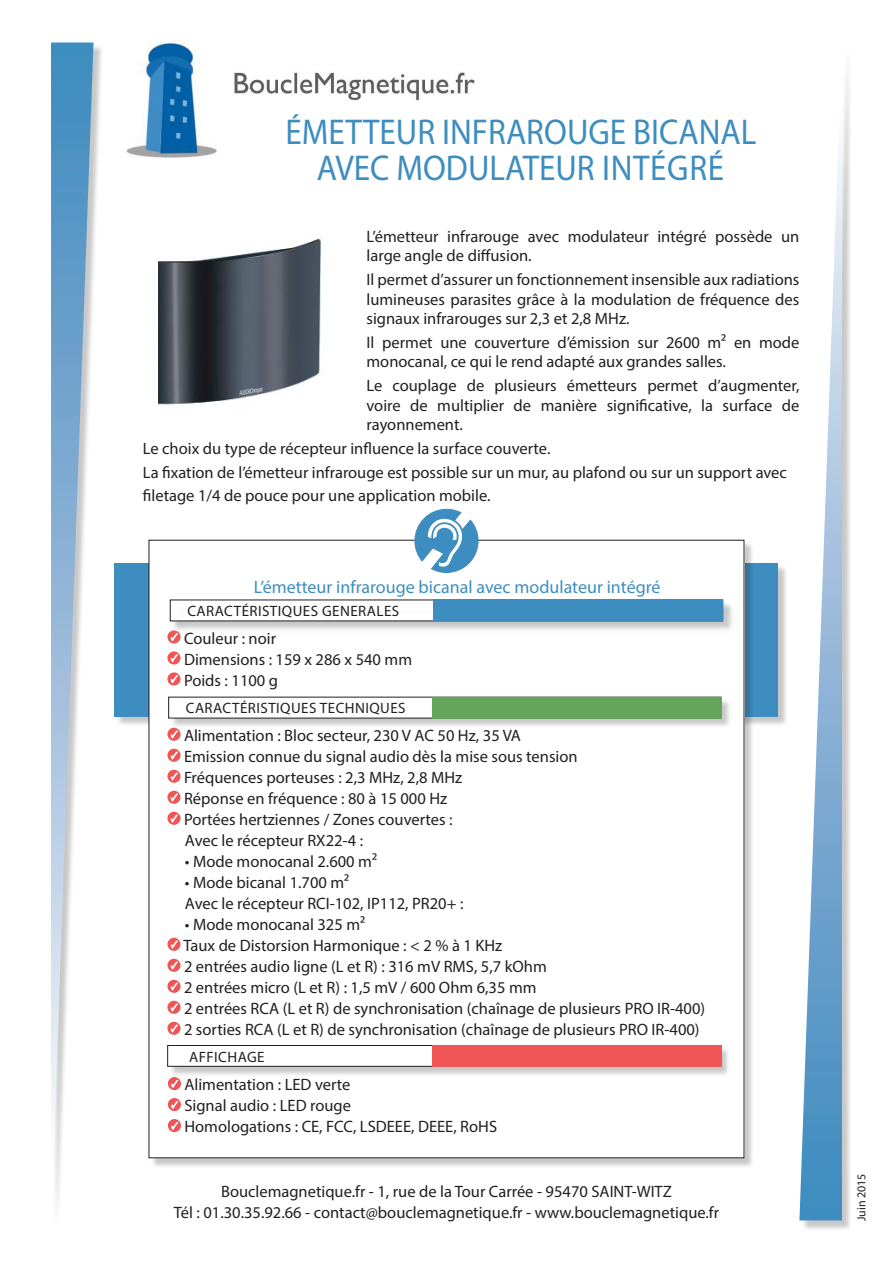
<style>
.page{position:relative;width:893px;height:1263px;background:#fff}
.page>*{position:absolute;margin:0;border:0;box-sizing:border-box;transform-origin:0 0}
.t1{font:36px/36px "Myriad Pro";color:#3d8dc0;text-align:center;scale:.92 1}
.t2{font:18px "Myriad Pro";color:#3d8dc0}
.t3{font:16.5px/19.5px "Myriad Pro";color:#231f20}
.t4{font:15px "Myriad Pro";letter-spacing:.03em;color:#231f20}
.t5{font:12px "Myriad Pro";color:#231f20}
</style>
<div class="page">
<div style="left:116px;top:565px;width:673px;height:162px;background:#231f20;opacity:.25"></div>
<div style="left:115px;top:563px;width:663px;height:153px;background:#3d8dc0"></div>
<div style="left:150px;top:541px;width:604px;height:627px;background:#231f20;opacity:.25"></div>
<div style="left:149px;top:540px;width:595px;height:618px;background:#fff"></div>
<svg style="left:167px;top:728px;width:14px;height:13px"></svg>
<svg style="left:171px;top:730px;width:7px;height:8px"></svg>
<svg style="left:167px;top:749px;width:14px;height:13px"></svg>
<svg style="left:171px;top:751px;width:7px;height:8px"></svg>
<svg style="left:167px;top:770px;width:14px;height:13px"></svg>
<svg style="left:171px;top:772px;width:7px;height:8px"></svg>
<svg style="left:167px;top:791px;width:14px;height:13px"></svg>
<svg style="left:171px;top:793px;width:7px;height:8px"></svg>
<svg style="left:167px;top:812px;width:14px;height:13px"></svg>
<svg style="left:171px;top:814px;width:7px;height:8px"></svg>
<svg style="left:167px;top:938px;width:14px;height:13px"></svg>
<svg style="left:171px;top:940px;width:7px;height:8px"></svg>
<svg style="left:167px;top:959px;width:14px;height:13px"></svg>
<svg style="left:171px;top:961px;width:7px;height:8px"></svg>
<svg style="left:167px;top:980px;width:14px;height:13px"></svg>
<svg style="left:171px;top:982px;width:7px;height:8px"></svg>
<svg style="left:167px;top:1001px;width:14px;height:13px"></svg>
<svg style="left:171px;top:1003px;width:7px;height:8px"></svg>
<svg style="left:167px;top:1022px;width:14px;height:13px"></svg>
<svg style="left:171px;top:1024px;width:7px;height:8px"></svg>
<svg style="left:167px;top:630px;width:14px;height:13px"></svg>
<svg style="left:171px;top:633px;width:7px;height:8px"></svg>
<svg style="left:167px;top:651px;width:14px;height:13px"></svg>
<svg style="left:171px;top:654px;width:7px;height:8px"></svg>
<svg style="left:167px;top:672px;width:14px;height:13px"></svg>
<svg style="left:171px;top:675px;width:7px;height:8px"></svg>
<img style="left:126px;top:41px;width:91px;height:117px">
<img style="left:234px;top:72px;width:241px;height:29px">
<div style="left:52px;top:44px;width:52px;height:1186px;background:#231f20;opacity:.25"></div>
<svg style="left:51px;top:43px;width:43px;height:1177px"></svg>
<div style="left:801px;top:45px;width:52px;height:1186px;background:#231f20;opacity:.25"></div>
<svg style="left:799px;top:45px;width:43px;height:1175px"></svg>
<svg style="left:415px;top:509px;width:63px;height:64px"></svg>
<div style="left:172px;top:602px;width:569px;height:38px;background:#231f20;opacity:.45"></div>
<div style="left:434px;top:600px;width:289px;height:21px;background:#3d8dc0"></div>
<div style="left:170px;top:698px;width:562px;height:30px;background:#231f20;opacity:.25"></div>
<div style="left:169px;top:697px;width:552px;height:21px;background:#fff"></div>
<div style="left:169px;top:1046px;width:562px;height:31px;background:#231f20;opacity:.25"></div>
<div style="left:168px;top:1045px;width:552px;height:21px;background:#fff"></div>
<div style="left:167px;top:1045px;width:553px;height:21px;border:1px solid #231f20"></div>
<div style="left:432px;top:1046px;width:289px;height:21px;background:#f05556"></div>
<svg style="left:168px;top:1077px;width:13px;height:13px"></svg>
<svg style="left:171px;top:1080px;width:7px;height:7px"></svg>
<svg style="left:168px;top:1098px;width:13px;height:13px"></svg>
<svg style="left:171px;top:1101px;width:7px;height:7px"></svg>
<svg style="left:168px;top:1119px;width:13px;height:13px"></svg>
<svg style="left:171px;top:1122px;width:7px;height:7px"></svg>
<div style="left:432px;top:697px;width:289px;height:21px;background:#65a55b"></div>
<img style="left:159px;top:236px;width:162px;height:169px">
<p class="t1" style="left:285px;top:114px;width:513px">ÉMETTEUR INFRAROUGE BICANAL<br>AVEC MODULATEUR INTÉGRÉ</p>
<p class="t3" style="left:367px;top:226px;width:434px">L’émetteur infrarouge avec modulateur intégré possède un large angle de diffusion.</p>
<p class="t3" style="left:367px;top:270px;width:434px;text-align:justify">Il permet d’assurer un fonctionnement insensible aux radiations lumineuses parasites grâce à la modulation de fréquence des signaux infrarouges sur 2,3 et 2,8 MHz.</p>
<p class="t3" style="left:367px;top:332px;width:434px">Il permet une couverture d’émission sur 2600 m² en mode monocanal, ce qui le rend adapté aux grandes salles.</p>
<p class="t3" style="left:367px;top:376px;width:434px;text-align:justify">Le couplage de plusieurs émetteurs permet d’augmenter, voire de multiplier de manière significative, la surface de rayonnement.</p>
<p class="t3" style="left:143px;top:438px;width:409px">Le choix du type de récepteur influence la surface couverte.</p>
<p class="t3" style="left:143px;top:462px;width:645px">La fixation de l’émetteur infrarouge est possible sur un mur, au plafond ou sur un support avec</p>
<p class="t3" style="left:143px;top:486px;width:349px">filetage 1/4 de pouce pour une application mobile.</p>
<p class="t2" style="left:254px;top:575px;width:408px">L’émetteur infrarouge bicanal avec modulateur intégré</p>
<p class="t4" style="left:187px;top:602px;width:213px">CARACTÉRISTIQUES GENERALES</p>
<p class="t3" style="left:184px;top:628px;width:94px">Couleur : noir</p>
<p class="t3" style="left:184px;top:649px;width:230px">Dimensions : 159 x 286 x 540 mm</p>
<p class="t3" style="left:184px;top:670px;width:96px">Poids : 1100 g</p>
<p class="t4" style="left:186px;top:699px;width:221px">CARACTÉRISTIQUES TECHNIQUES</p>
<p class="t3" style="left:184px;top:725px;width:339px">Alimentation : Bloc secteur, 230 V AC 50 Hz, 35 VA</p>
<p class="t3" style="left:184px;top:746px;width:395px">Emission connue du signal audio dès la mise sous tension</p>
<p class="t3" style="left:184px;top:767px;width:280px">Fréquences porteuses : 2,3 MHz, 2,8 MHz</p>
<p class="t3" style="left:184px;top:788px;width:265px">Réponse en fréquence : 80 à 15 000 Hz</p>
<p class="t3" style="left:184px;top:809px;width:270px">Portées hertziennes / Zones couvertes :</p>
<p class="t3" style="left:185px;top:830px;width:180px">Avec le récepteur RX22-4 :</p>
<p class="t3" style="left:185px;top:851px;width:194px">• Mode monocanal 2.600 m²</p>
<p class="t3" style="left:185px;top:872px;width:166px">• Mode bicanal 1.700 m²</p>
<p class="t3" style="left:185px;top:893px;width:280px">Avec le récepteur RCI-102, IP112, PR20+ :</p>
<p class="t3" style="left:185px;top:914px;width:182px">• Mode monocanal 325 m²</p>
<p class="t3" style="left:183px;top:935px;width:320px">Taux de Distorsion Harmonique : &lt; 2 % à 1 KHz</p>
<p class="t3" style="left:184px;top:956px;width:364px">2 entrées audio ligne (L et R) : 316 mV RMS, 5,7 kOhm</p>
<p class="t3" style="left:184px;top:977px;width:354px">2 entrées micro (L et R) : 1,5 mV / 600 Ohm 6,35 mm</p>
<p class="t3" style="left:184px;top:998px;width:523px">2 entrées RCA (L et R) de synchronisation (chaînage de plusieurs PRO IR-400)</p>
<p class="t3" style="left:184px;top:1019px;width:517px">2 sorties RCA (L et R) de synchronisation (chaînage de plusieurs PRO IR-400)</p>
<p class="t4" style="left:189px;top:1047px;width:77px">AFFICHAGE</p>
<p class="t3" style="left:184px;top:1074px;width:168px">Alimentation : LED verte</p>
<p class="t3" style="left:184px;top:1095px;width:168px">Signal audio : LED rouge</p>
<p class="t3" style="left:184px;top:1116px;width:314px">Homologations : CE, FCC, LSDEEE, DEEE, RoHS</p>
<p class="t3" style="left:221px;top:1181px;width:452px">Bouclemagnetique.fr - 1, rue de la Tour Carrée - 95470 SAINT-WITZ</p>
<p class="t3" style="left:174px;top:1202px;width:547px">Tél : 01.30.35.92.66 - contact@bouclemagnetique.fr - www.bouclemagnetique.fr</p>
<p class="t5" style="left:854px;top:1221px;width:49px;rotate:-90deg">Juin 2015</p>
</div>
